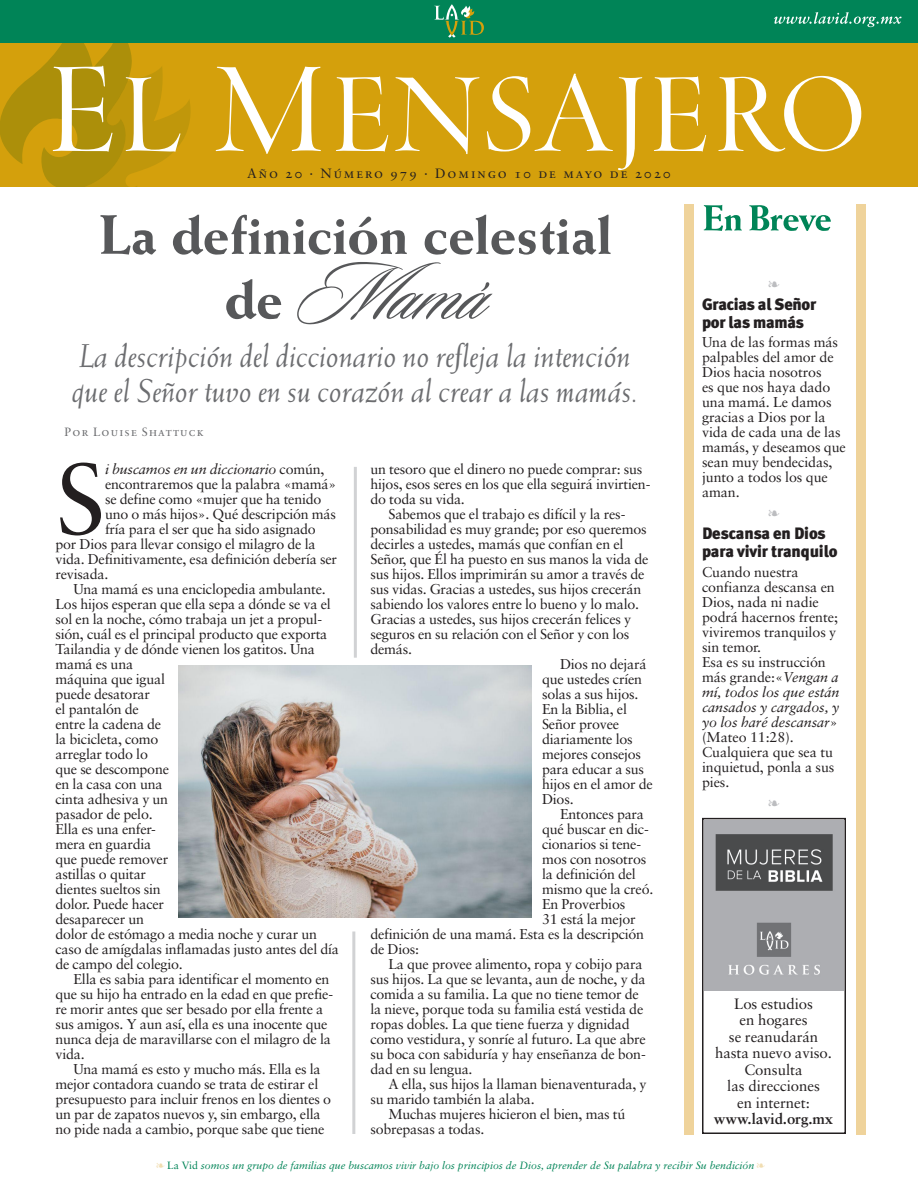
<style>
.page{position:relative;width:918px;height:1188px;background:#fff}
.page>*{position:absolute;margin:0;border:0;box-sizing:border-box;transform-origin:0 0}
.Primer_párrafo_porta{font:100.2px "Sabon";color:#231f20}
.Título_portada{font:85.5px "Sloop Script Three";color:#57585a}
.Título_portada-2{font:800 55.5px "Weiss";letter-spacing:-.005em;color:#57585a}
.Título_portada-3{font:italic 33px/34.5px "Weiss";letter-spacing:-.005em;color:#6c6d70}
.t1{font:900 16.5px/18px "Meta Plus";letter-spacing:-.01em;color:#231f20}
.t2{font:15px/16.5px "Sabon";letter-spacing:-.005em;color:#231f20;text-align:center}
.t3{font:700 15px "Sabon";letter-spacing:-.005em;color:#231f20}
.Texto_portada{font:14.25px/15px "Sabon";letter-spacing:-.015em;color:#231f20}
.Primer_párrafo_porta-2{font:14.25px "Sabon";letter-spacing:-.015em;color:#231f20}
.Primer_párrafo_porta-3{font:italic 14.25px "Sabon";letter-spacing:-.015em;color:#231f20}
.t4{font:13.5px "Sabon Roman SC";letter-spacing:.145em;color:#231f20}
.Subítulo_portada{font:12px "Sabon Roman SC";letter-spacing:.1em;color:#6c6d70}
.t5{font:italic 10.5px "Sabon";color:#008457}
.s1{font-family:"Weiss";font-weight:800;font-size:55.5px}
.s2{font-style:normal}
.s3{font-style:italic}
.s4{color:#f1ddb1}
</style>
<div class="page">
<div style="left:0;top:42px;width:918px;height:145px;background:#d4a00c"></div>
<div style="left:0;top:0;width:918px;height:42px;background:#008457"></div>
<svg style="left:434px;top:4px;width:50px;height:34px"></svg>
<svg style="left:774px;top:12px;width:128px;height:15px"></svg>
<div style="left:857px;top:205px;width:9px;height:930px;background:#efd39b"></div>
<div style="left:685px;top:205px;width:9px;height:930px;background:#efd39b"></div>
<svg style="left:704px;top:205px;width:38px;height:26px"></svg>
<svg style="left:749px;top:205px;width:82px;height:26px"></svg>
<svg style="left:0;top:42px;width:191px;height:145px"></svg>
<svg style="left:215px;top:67px;width:106px;height:87px"></svg>
<svg style="left:336px;top:76px;width:53px;height:76px"></svg>
<svg style="left:395px;top:77px;width:85px;height:77px"></svg>
<svg style="left:487px;top:73px;width:156px;height:97px"></svg>
<svg style="left:654px;top:76px;width:53px;height:76px"></svg>
<svg style="left:718px;top:76px;width:143px;height:76px"></svg>
<div style="left:702px;top:818px;width:144px;height:316px;border:2px solid #231f20"></div>
<img style="left:705px;top:821px;width:138px;height:169px">
<img style="left:178px;top:665px;width:354px;height:253px">
<hr style="left:354px;top:467px;width:3px;height:191px;background:#d1d2d4">
<hr style="left:352px;top:932px;width:3px;height:202px;background:#d1d2d4">
<p class="t4" style="left:247px;top:166px;width:425px">Año 20 · Número 979 · Domingo 10 de mayo de 2020</p>
<p class="Título_portada-2" style="left:99px;top:201px;width:515px">La definición celestial</p>
<p class="Título_portada" style="left:224px;top:239px;width:264px"><span class="s1">de</span> Mamá</p>
<p class="Título_portada-3" style="left:72px;top:339px;width:568px">La descripción del diccionario no refleja la intención que el Señor tuvo en su corazón al crear a las mamás.</p>
<p class="Subítulo_portada" style="left:65px;top:425px;width:140px">Por Louise Shattuck</p>
<p class="Primer_párrafo_porta" style="left:56px;top:439px;width:52px">S</p>
<p class="Primer_párrafo_porta-3" style="left:105px;top:461px;width:221px">i buscamos en un diccionario <span class="s2">común,</span></p>
<p class="Primer_párrafo_porta-2" style="left:105px;top:476px;width:233px">encontraremos que la palabra «mamá»</p>
<p class="Primer_párrafo_porta-2" style="left:105px;top:491px;width:218px">se define como «mujer que ha tenido</p>
<p class="Primer_párrafo_porta-2" style="left:105px;top:506px;width:232px">uno o más hijos». Qué descripción más</p>
<p class="Primer_párrafo_porta-2" style="left:105px;top:521px;width:212px">fría para el ser que ha sido asignado</p>
<p class="Primer_párrafo_porta-2" style="left:56px;top:536px;width:262px">por Dios para llevar consigo el milagro de la</p>
<p class="Primer_párrafo_porta-2" style="left:56px;top:551px;width:283px">vida. Definitivamente, esa definición debería ser</p>
<p class="Primer_párrafo_porta-2" style="left:56px;top:566px;width:54px">revisada.</p>
<p class="Texto_portada" style="left:56px;top:581px;width:285px;text-indent:18px">Una mamá es una enciclopedia ambulante.<br>Los hijos esperan que ella sepa a dónde se va el sol en la noche, cómo trabaja un jet a propul&shy;sión, cuál es el principal producto que exporta<br>Tailandia y de dónde vienen los gatitos. Una mamá es una<br>máquina que igual<br>puede desatorar<br>el pantalón de<br>entre la cadena de<br>la bicicleta, como<br>arreglar todo lo<br>que se descompone<br>en la casa con una<br>cinta adhesiva y un<br>pasador de pelo.<br>Ella es una enfer-<br>mera en guardia<br>que puede remover<br>astillas o quitar<br>dientes sueltos sin<br>dolor. Puede hacer<br>desaparecer un<br>dolor de estómago a media noche y curar un caso de amígdalas inflamadas justo antes del día de campo del colegio.</p>
<p class="Texto_portada" style="left:56px;top:971px;width:279px;text-indent:18px">Ella es sabia para identificar el momento en que su hijo ha entrado en la edad en que prefie&shy;re morir antes que ser besado por ella frente a sus amigos. Y aun así, ella es una inocente que nunca deja de maravillarse con el milagro de la vida.</p>
<p class="Texto_portada" style="left:56px;top:1061px;width:277px;text-indent:18px">Una mamá es esto y mucho más. Ella es la mejor contadora cuando se trata de estirar el presupuesto para incluir frenos en los dientes o un par de zapatos nuevos y, sin embargo, ella no pide nada a cambio, porque sabe que tiene</p>
<p class="Texto_portada" style="left:370px;top:461px;width:282px">un tesoro que el dinero no puede comprar: sus hijos, esos seres en los que ella seguirá invirtien&shy;do toda su vida.</p>
<p class="Texto_portada" style="left:370px;top:506px;width:279px;text-indent:18px">Sabemos que el trabajo es difícil y la res&shy;ponsabilidad es muy grande; por eso queremos decirles a ustedes, mamás que confían en el Señor, que Él ha puesto en sus manos la vida de sus hijos. Ellos imprimirán su amor a través de sus vidas. Gracias a ustedes, sus hijos crecerán sabiendo los valores entre lo bueno y lo malo.<br>Gracias a ustedes, sus hijos crecerán felices y seguros en su relación con el Señor y con los demás.</p>
<p class="Texto_portada" style="left:542px;top:656px;width:112px;text-indent:18px">Dios no dejará que ustedes críen solas a sus hijos.<br>En la Biblia, el<br>Señor provee diariamente los mejores consejos para educar a sus hijos en el amor de<br>Dios.</p>
<p class="Texto_portada" style="left:560px;top:806px;width:85px">Entonces para</p>
<p class="Texto_portada" style="left:542px;top:821px;width:108px">qué buscar en dic-</p>
<p class="Texto_portada" style="left:542px;top:836px;width:101px">cionarios si tene-</p>
<p class="Texto_portada" style="left:542px;top:851px;width:106px">mos con nosotros</p>
<p class="Texto_portada" style="left:542px;top:866px;width:95px">la definición del</p>
<p class="Texto_portada" style="left:542px;top:881px;width:113px">mismo que la creó.</p>
<p class="Texto_portada" style="left:542px;top:896px;width:85px">En Proverbios</p>
<p class="Texto_portada" style="left:542px;top:911px;width:95px">31 está la mejor</p>
<p class="Texto_portada" style="left:370px;top:926px;width:275px">definición de una mamá. Esta es la descripción</p>
<p class="Texto_portada" style="left:370px;top:941px;width:50px">de Dios:</p>
<p class="Texto_portada" style="left:370px;top:956px;width:277px;text-indent:18px">La que provee alimento, ropa y cobijo para sus hijos. La que se levanta, aun de noche, y da comida a su familia. La que no tiene temor de la nieve, porque toda su familia está vestida de ropas dobles. La que tiene fuerza y dignidad como vestidura, y sonríe al futuro. La que abre su boca con sabiduría y hay enseñanza de bon&shy;dad en su lengua.</p>
<p class="Texto_portada" style="left:370px;top:1076px;width:278px;text-indent:18px">A ella, sus hijos la llaman bienaventurada, y su marido también la alaba.</p>
<p class="Texto_portada" style="left:370px;top:1106px;width:256px;text-indent:18px">Muchas mujeres hicieron el bien, mas tú sobrepasas a todas.</p>
<p class="t1" style="left:702px;top:295px;width:116px">Gracias al Señor por las mamás</p>
<p class="Texto_portada" style="left:702px;top:335px;width:145px">Una de las formas más palpables del amor de<br>Dios hacia nosotros<br>es que nos haya dado una mamá. Le damos gracias a Dios por la vida de cada una de las mamás, y deseamos que sean muy bendecidas, junto a todos los que aman.</p>
<p class="t1" style="left:702px;top:525px;width:137px">Descansa en Dios para vivir tranquilo</p>
<p class="Texto_portada" style="left:702px;top:564px;width:138px">Cuando nuestra confianza descansa en<br>Dios, nada ni nadie podrá hacernos frente; viviremos tranquilos y sin temor.</p>
<p class="Texto_portada" style="left:702px;top:654px;width:139px">Esa es su instrucción más grande:«<span class="s3">Vengan a mí, todos los que están cansados y cargados, y yo los haré descansar</span>» (Mateo 11:28).<br>Cualquiera que sea tu inquietud, ponla a sus pies.</p>
<p class="t2" style="left:715px;top:995px;width:118px">Los estudios<br>en hogares<br>se reanudarán hasta nuevo aviso.</p>
<p class="t2" style="left:727px;top:1061px;width:94px">Consulta<br>las direcciones en internet:</p>
<p class="t3" style="left:714px;top:1110px;width:121px">www.lavid.org.mx</p>
<p class="t5" style="left:156px;top:1159px;width:610px"><span class="s4">❧</span> <span class="s2">La Vid</span> somos un grupo de familias que buscamos vivir bajo los principios de Dios, aprender de Su palabra y recibir Su bendición <span class="s4">❧</span></p>
</div>
